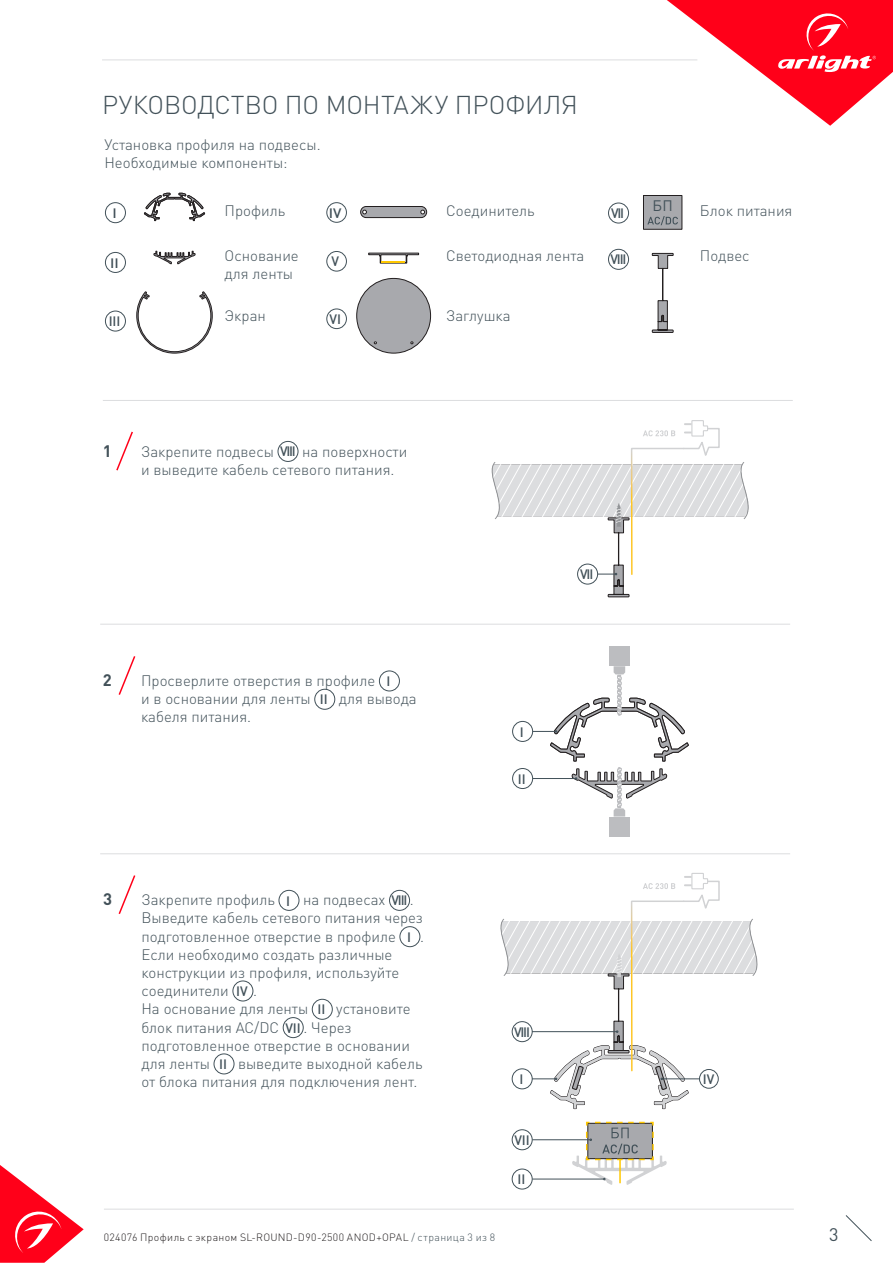
<style>
.page{position:relative;width:893px;height:1263px;background:#fff}
.page>*{position:absolute;margin:0;border:0;box-sizing:border-box;transform-origin:0 0}
.t1{font:300 25.5px "DIN Pro";letter-spacing:-.005em;color:#425159}
.t2{font:18px "DIN Pro";color:#425159}
.t3{font:700 16.5px "DIN Pro";color:#425159}
.t4{font:300 15px/18.1px "DIN Pro";color:#425159}
.t5{font:15px "DIN Pro";color:#425159}
.t6{font:500 13.5px "DIN Pro";letter-spacing:-.045em;color:#425159}
.t7{font:500 13.5px "DIN Pro";letter-spacing:-.045em;color:#425159;scale:1.1 1}
.t8{font:300 10.5px "DIN Pro";letter-spacing:.035em;color:#231f20}
.s1{color:#425159}
</style>
<div class="page">
<svg style="left:0;top:1165px;width:84px;height:98px"></svg>
<svg style="left:845px;top:1215px;width:27px;height:26px"></svg>
<svg style="left:667px;top:0;width:226px;height:126px"></svg>
<hr style="left:102px;top:60px;width:595px;height:1px;background:#dcdddf">
<hr style="left:104px;top:1209px;width:690px;height:1px;background:#dcdddf">
<div style="left:357px;top:278px;width:74px;height:75px;background:#a8a9ad;border-radius:50%"></div>
<div style="left:356px;top:278px;width:75px;height:75px;border:1px solid #231f20;border-radius:50%"></div>
<svg style="left:136px;top:291px;width:77px;height:63px"></svg>
<svg style="left:153px;top:251px;width:43px;height:13px"></svg>
<svg style="left:144px;top:193px;width:61px;height:28px"></svg>
<div style="left:608px;top:249px;width:21px;height:21px;border:1px solid #425159;border-radius:50%"></div>
<svg style="left:652px;top:253px;width:21px;height:80px"></svg>
<svg style="left:360px;top:206px;width:67px;height:12px"></svg>
<div style="left:105px;top:202px;width:21px;height:21px;border:1px solid #425159;border-radius:50%"></div>
<div style="left:105px;top:252px;width:21px;height:21px;border:1px solid #425159;border-radius:50%"></div>
<div style="left:327px;top:309px;width:20px;height:20px;border:1px solid #425159;border-radius:50%"></div>
<div style="left:327px;top:251px;width:20px;height:20px;border:1px solid #425159;border-radius:50%"></div>
<div style="left:105px;top:311px;width:21px;height:20px;border:1px solid #425159;border-radius:50%"></div>
<div style="left:327px;top:202px;width:20px;height:20px;border:1px solid #425159;border-radius:50%"></div>
<div style="left:608px;top:203px;width:21px;height:20px;border:1px solid #425159;border-radius:50%"></div>
<div style="left:643px;top:195px;width:39px;height:34px;background:#a8a9ad"></div>
<div style="left:643px;top:195px;width:39px;height:34px;border:1px solid #231f20"></div>
<hr style="left:103px;top:400px;width:690px;height:1px;background:#dcdddf">
<hr style="left:100px;top:624px;width:690px;height:1px;background:#dcdddf">
<hr style="left:100px;top:853px;width:690px;height:1px;background:#dcdddf">
<div style="left:279px;top:890px;width:20px;height:20px;border:1px solid #425159;border-radius:50%"></div>
<div style="left:389px;top:890px;width:21px;height:20px;border:1px solid #425159;border-radius:50%"></div>
<div style="left:400px;top:926px;width:20px;height:21px;border:1px solid #425159;border-radius:50%"></div>
<div style="left:233px;top:981px;width:20px;height:20px;border:1px solid #425159;border-radius:50%"></div>
<div style="left:312px;top:999px;width:20px;height:20px;border:1px solid #425159;border-radius:50%"></div>
<div style="left:283px;top:1017px;width:20px;height:21px;border:1px solid #425159;border-radius:50%"></div>
<div style="left:214px;top:1054px;width:20px;height:20px;border:1px solid #425159;border-radius:50%"></div>
<div style="left:379px;top:671px;width:21px;height:20px;border:1px solid #425159;border-radius:50%"></div>
<div style="left:315px;top:689px;width:20px;height:20px;border:1px solid #425159;border-radius:50%"></div>
<svg style="left:118px;top:875px;width:18px;height:39px"></svg>
<svg style="left:118px;top:656px;width:18px;height:39px"></svg>
<div style="left:278px;top:441px;width:20px;height:21px;border:1px solid #425159;border-radius:50%"></div>
<svg style="left:116px;top:431px;width:17px;height:40px"></svg>
<div style="left:609px;top:646px;width:21px;height:20px;background:#bcbdc0"></div>
<div style="left:609px;top:817px;width:21px;height:19px;background:#bcbdc0"></div>
<div style="left:512px;top:721px;width:21px;height:21px;border:1px solid #425159;border-radius:50%"></div>
<div style="left:512px;top:768px;width:21px;height:21px;border:1px solid #425159;border-radius:50%"></div>
<svg style="left:533px;top:666px;width:156px;height:95px"></svg>
<hr style="left:533px;top:778px;width:42px;height:1px;background:#425159">
<svg style="left:571px;top:767px;width:96px;height:49px"></svg>
<div style="left:512px;top:1169px;width:20px;height:20px;border:1px solid #425159;border-radius:50%"></div>
<hr style="left:532px;top:1179px;width:72px;height:1px;background:#425159">
<svg style="left:368px;top:253px;width:51px;height:10px"></svg>
<div style="left:512px;top:1129px;width:20px;height:21px;border:1px solid #425159;border-radius:50%"></div>
<hr style="left:532px;top:1139px;width:58px;height:1px;background:#425159">
<svg style="left:491px;top:420px;width:258px;height:177px"></svg>
<svg style="left:500px;top:873px;width:258px;height:236px"></svg>
<svg style="left:647px;top:216px;width:31px;height:9px"></svg>
<svg style="left:572px;top:1121px;width:95px;height:64px"></svg>
<p class="t1" style="left:102px;top:87px;width:477px">РУКОВОДСТВО ПО МОНТАЖУ ПРОФИЛЯ</p>
<p class="t4" style="left:104px;top:134px;width:218px">Установка профиля на подвесы.</p>
<p class="t4" style="left:104px;top:152px;width:185px">Необходимые компоненты:</p>
<p class="t7" style="left:112px;top:204px;width:5px">I</p>
<p class="t7" style="left:110px;top:254px;width:9px">II</p>
<p class="t6" style="left:109px;top:312px;width:13px">III</p>
<p class="t4" style="left:225px;top:201px;width:62px">Профиль</p>
<p class="t4" style="left:225px;top:245px;width:76px">Основание</p>
<p class="t4" style="left:225px;top:263px;width:70px">для ленты</p>
<p class="t4" style="left:225px;top:306px;width:43px">Экран</p>
<p class="t7" style="left:329px;top:204px;width:13px">IV</p>
<p class="t4" style="left:446px;top:201px;width:90px">Соединитель</p>
<p class="t6" style="left:611px;top:204px;width:15px">VII</p>
<p class="t5" style="left:653px;top:195px;width:22px">БП</p>
<p class="t4" style="left:700px;top:201px;width:94px">Блок питания</p>
<p class="t6" style="left:331px;top:252px;width:9px">V</p>
<p class="t6" style="left:329px;top:310px;width:13px">VI</p>
<p class="t4" style="left:446px;top:245px;width:140px">Светодиодная лента</p>
<p class="t4" style="left:446px;top:306px;width:66px">Заглушка</p>
<p class="t6" style="left:610px;top:250px;width:17px">VIII</p>
<p class="t4" style="left:700px;top:245px;width:51px">Подвес</p>
<p class="t3" style="left:103px;top:439px;width:10px">1</p>
<p class="t4" style="left:141px;top:441px;width:134px">Закрепите подвесы</p>
<p class="t6" style="left:280px;top:442px;width:17px">VIII</p>
<p class="t4" style="left:141px;top:441px;width:268px;text-indent:161px">на поверхности и выведите кабель сетевого питания.</p>
<p class="t3" style="left:103px;top:669px;width:10px">2</p>
<p class="t4" style="left:141px;top:671px;width:236px">Просверлите отверстия в профиле</p>
<p class="t6" style="left:387px;top:672px;width:5px">I</p>
<p class="t4" style="left:141px;top:689px;width:171px">и в основании для ленты</p>
<p class="t6" style="left:320px;top:690px;width:9px">II</p>
<p class="t4" style="left:339px;top:689px;width:80px">для вывода</p>
<p class="t4" style="left:141px;top:707px;width:112px">кабеля питания.</p>
<p class="t3" style="left:103px;top:888px;width:10px">3</p>
<p class="t4" style="left:141px;top:890px;width:135px">Закрепите профиль</p>
<p class="t6" style="left:286px;top:891px;width:5px">I</p>
<p class="t4" style="left:303px;top:890px;width:84px">на подвесах</p>
<p class="t6" style="left:391px;top:891px;width:17px">VIII</p>
<p class="t4" style="left:141px;top:890px;width:283px;text-indent:268px">.<br>Выведите кабель сетевого питания через подготовленное отверстие в профиле</p>
<p class="t6" style="left:407px;top:928px;width:5px">I</p>
<p class="t4" style="left:420px;top:927px;width:5px">.</p>
<p class="t4" style="left:141px;top:945px;width:259px">Если необходимо создать различные конструкции из профиля, используйте соединители</p>
<p class="t6" style="left:236px;top:982px;width:13px">IV</p>
<p class="t4" style="left:141px;top:981px;width:168px;text-indent:112px">.<br>На основание для ленты</p>
<p class="t6" style="left:317px;top:1000px;width:9px">II</p>
<p class="t4" style="left:336px;top:999px;width:76px">установите</p>
<p class="t4" style="left:141px;top:1017px;width:139px">блок питания AC/DC</p>
<p class="t6" style="left:285px;top:1018px;width:17px">VII</p>
<p class="t4" style="left:141px;top:1017px;width:270px;text-indent:162px">. Через подготовленное отверстие в основании для ленты</p>
<p class="t4" style="left:141px;top:1054px;width:283px;text-indent:97px">выведите выходной кабель от блока питания для подключения лент.</p>
<p class="t6" style="left:219px;top:1055px;width:9px">II</p>
<p class="t6" style="left:580px;top:565px;width:15px">VII</p>
<p class="t6" style="left:520px;top:722px;width:5px">I</p>
<p class="t6" style="left:518px;top:770px;width:9px">II</p>
<p class="t6" style="left:514px;top:1022px;width:17px">VIII</p>
<p class="t6" style="left:519px;top:1070px;width:5px">I</p>
<p class="t6" style="left:703px;top:1070px;width:13px">IV</p>
<p class="t6" style="left:514px;top:1131px;width:17px">VII</p>
<p class="t6" style="left:517px;top:1170px;width:9px">II</p>
<p class="t8" style="left:104px;top:1230px;width:393px">024076 Профиль с экраном SL-ROUND-D90-2500 ANOD+OPAL <span class="s1">/ страница 3 из 8</span></p>
<p class="t2" style="left:829px;top:1222px;width:11px">3</p>
</div>
